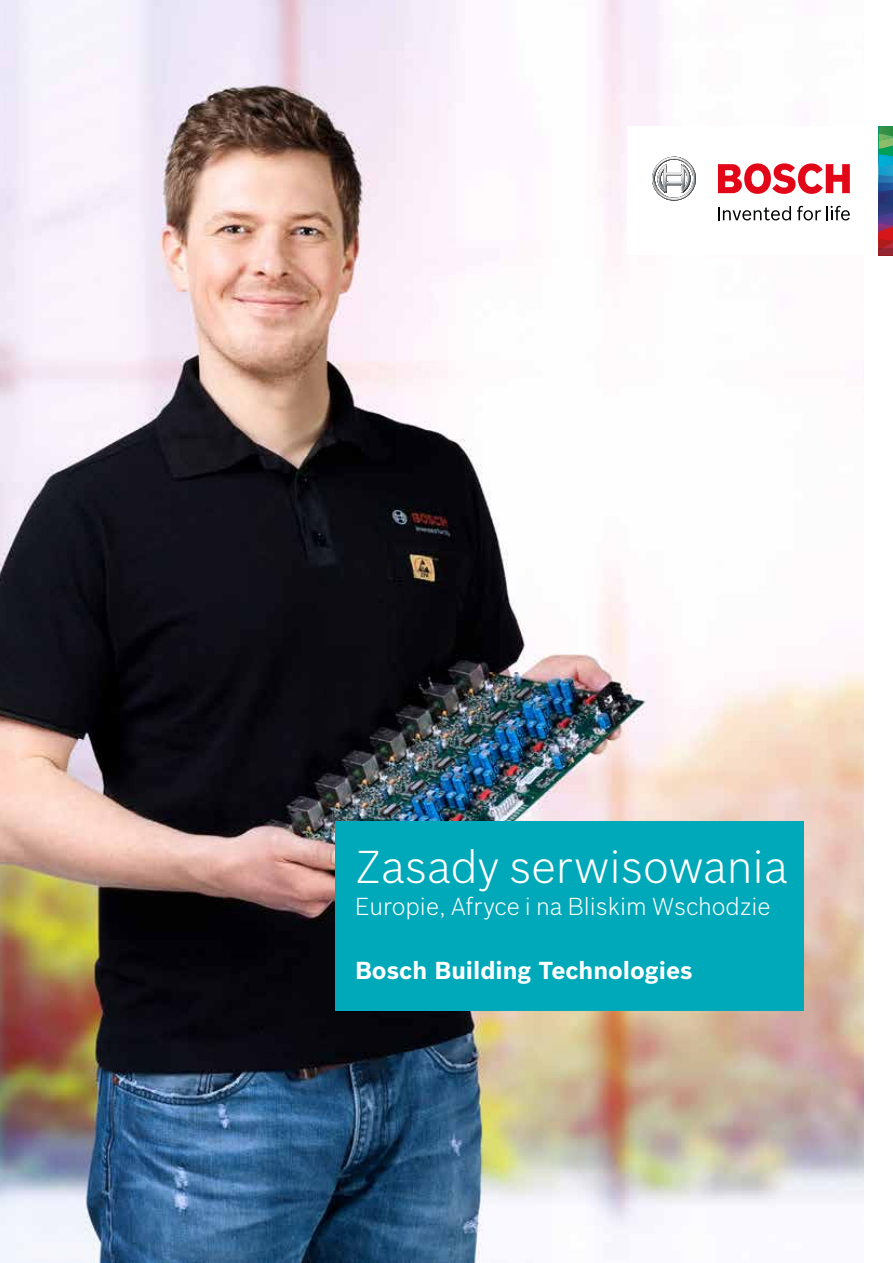
<style>
.page{position:relative;width:893px;height:1263px;background:#fff}
.page>*{position:absolute;margin:0;border:0;box-sizing:border-box;transform-origin:0 0}
.t1{font:300 45px "Bosch Sans";color:#fff}
.t2{font:300 24px "Bosch Sans";color:#fff}
.t3{font:700 24px "Bosch Sans";color:#fff}
</style>
<div class="page">
<img style="left:0;top:0;width:864px;height:1263px">
<div style="left:628px;top:126px;width:265px;height:129px;background:#fff"></div>
<svg style="left:879px;top:126px;width:14px;height:129px;background:#4d6174"></svg>
<svg style="left:652px;top:157px;width:44px;height:44px"></svg>
<svg style="left:718px;top:206px;width:73px;height:14px"></svg>
<svg style="left:797px;top:206px;width:53px;height:14px"></svg>
<svg style="left:718px;top:163px;width:132px;height:31px"></svg>
<div style="left:335px;top:821px;width:469px;height:189px;background:#00a9b9"></div>
<h1 class="t1" style="left:355px;top:835px;width:434px">Zasady serwisowania</h1>
<p class="t2" style="left:355px;top:889px;width:417px">Europie, Afryce i na Bliskim Wschodzie</p>
<p class="t3" style="left:355px;top:952px;width:339px">Bosch Building Technologies</p>
</div>
